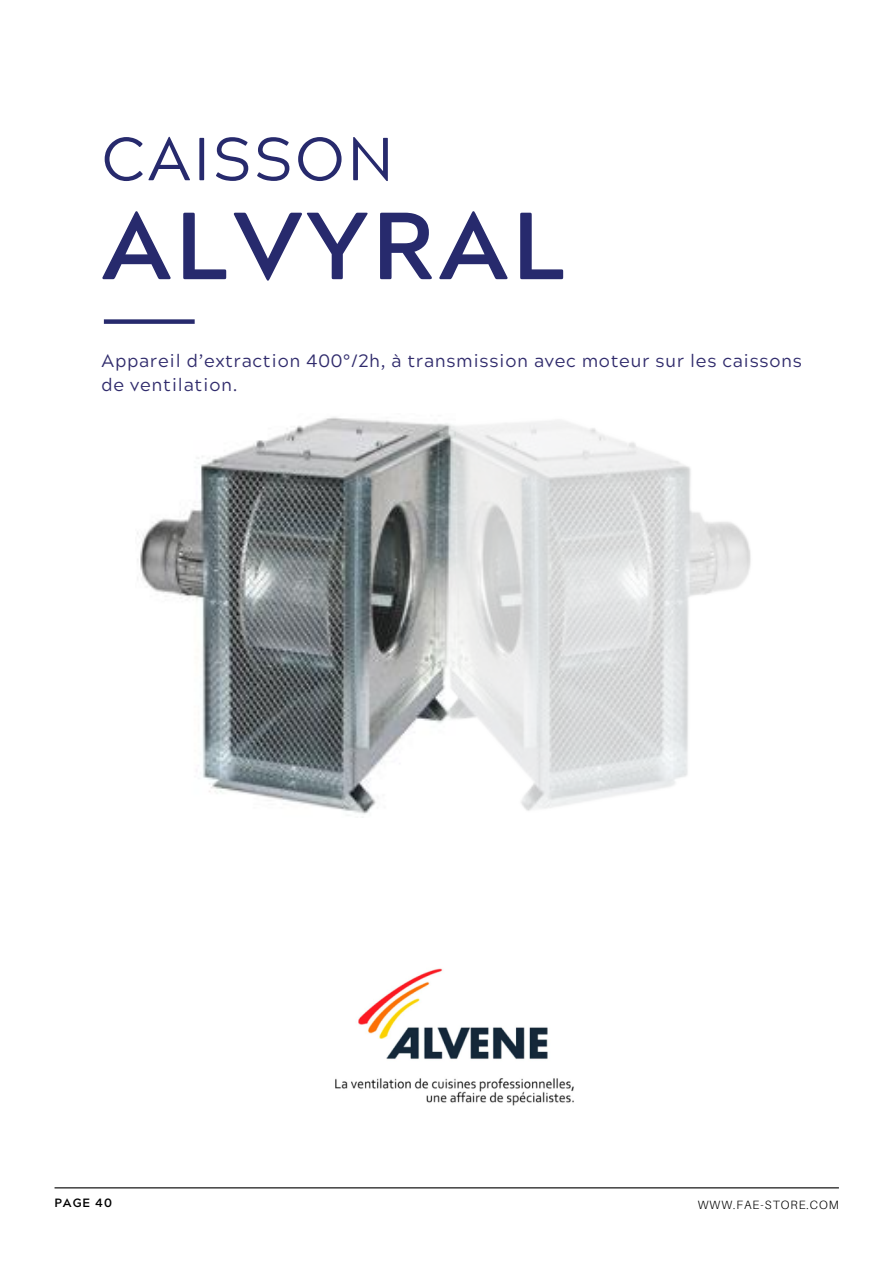
<style>
.page{position:relative;width:893px;height:1264px;background:#fff}
.page>*{position:absolute;margin:0;border:0;box-sizing:border-box;transform-origin:0 0}
.t1{font:700 94.95px "Acherus Grotesque";letter-spacing:.04em;color:#272a6d}
.t2{font:60.6px "Acherus Grotesque";letter-spacing:.04em;color:#272a6d}
.t3{font:17.85px/24.2px "Acherus Grotesque";letter-spacing:.04em;color:#302b6c}
.t4{font:300 12px "Aileron";letter-spacing:.08em;color:#000}
.t5{font:700 12px "Acherus Grotesque";letter-spacing:.08em;color:#000}
</style>
<div class="page">
<hr style="left:55px;top:1187px;width:783px;height:1px;background:#000">
<div style="left:104px;top:319px;width:91px;height:5px;background:#272a6d"></div>
<img style="left:137px;top:417px;width:301px;height:397px">
<img style="left:438px;top:420px;width:313px;height:391px">
<img style="left:335px;top:968px;width:239px;height:138px">
<h3 class="t2" style="left:102px;top:135px;width:294px">CAISSON</h3>
<p class="t1" style="left:102px;top:208px;width:466px">ALVYRAL</p>
<h4 class="t3" style="left:102px;top:351px;width:701px">Appareil d’extraction 400°/2h, à transmission avec moteur sur les caissons de ventilation.</h4>
<h2 class="t5" style="left:55px;top:1198px;width:59px">PAGE 40</h2>
<h1 class="t4" style="left:697px;top:1197px;width:143px">WWW.FAE-STORE.COM</h1>
</div>
